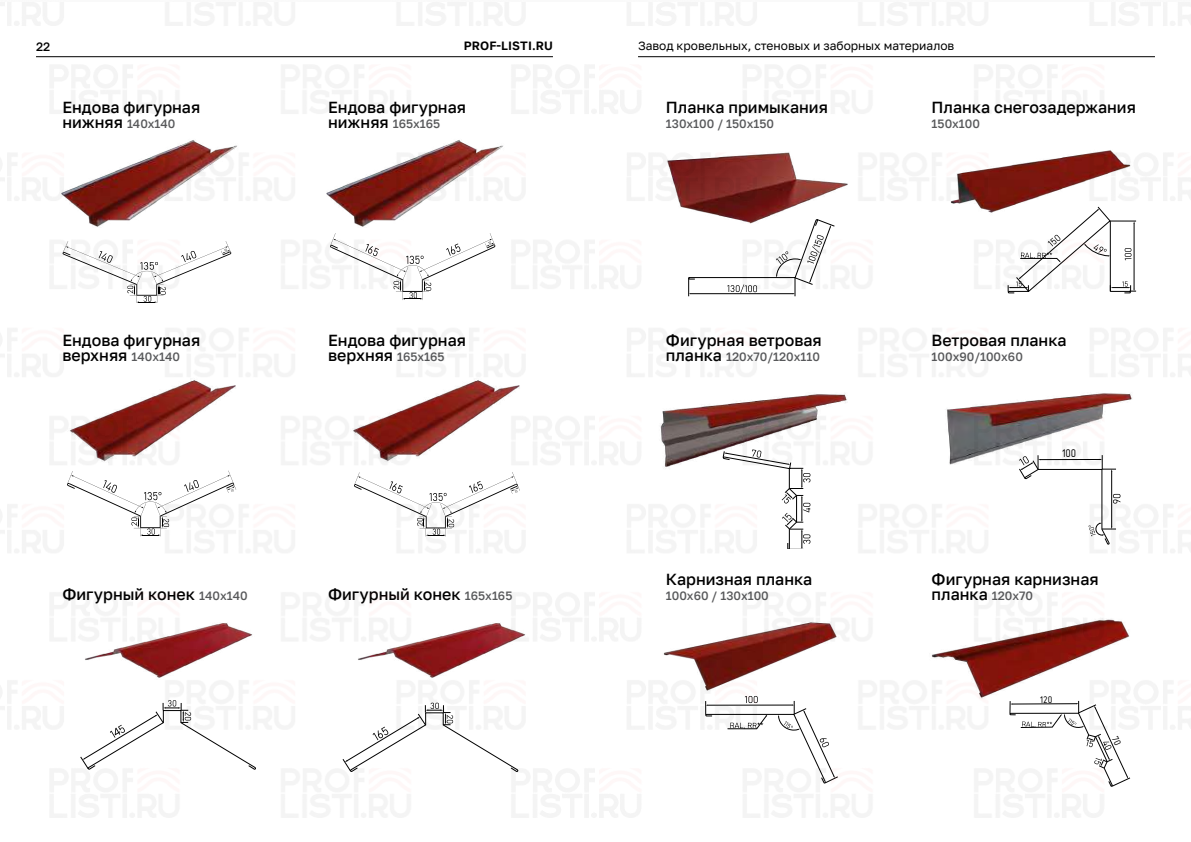
<style>
.page{position:relative;width:1191px;height:842px;background:#fff}
.page>*{position:absolute;margin:0;border:0;box-sizing:border-box;transform-origin:0 0}
.t1{font:500 16px/14.4px "Golos Text";color:#000}
.t2{font:500 12px "Golos Text";color:#58595b}
.t3{font:12px "Golos Text";color:#000}
.t4{font:600 12px "Golos Text";letter-spacing:.01em;color:#000}
.t5{font:500 12px "Golos Text";color:#000}
.t6{font:11.3px "GOST Type BU";color:#000}
.t7{font:9.8px "GOST Type BU";color:#000}
.s1{font-size:16px;color:#000}
.s2{font-size:12px;color:#58595b}
</style>
<div class="page">
<img style="left:0;top:2px;width:1191px;height:816px">
<svg style="left:1009px;top:701px;width:121px;height:86px"></svg>
<p class="t5" style="left:36px;top:39px;width:16px">22</p>
<p class="t4" style="left:464px;top:39px;width:91px">PROF-LISTI.RU</p>
<p class="t3" style="left:638px;top:39px;width:318px">Завод кровельных, стеновых и заборных материалов</p>
<p class="t1" style="left:62px;top:100px;width:139px">Ендова фигурная</p>
<p class="t2" style="left:62px;top:116px;width:115px"><span class="s1">нижняя</span> 140х140</p>
<p class="t1" style="left:328px;top:100px;width:139px">Ендова фигурная</p>
<p class="t2" style="left:328px;top:116px;width:114px"><span class="s1">нижняя</span> 165х165</p>
<p class="t1" style="left:666px;top:100px;width:163px">Планка примыкания</p>
<p class="t2" style="left:666px;top:116px;width:110px">130х100 / 150x150</p>
<p class="t1" style="left:931px;top:100px;width:206px">Планка снегозадержания</p>
<p class="t2" style="left:931px;top:116px;width:50px">150x100</p>
<p class="t1" style="left:62px;top:333px;width:139px">Ендова фигурная верхняя <span class="s2">140х140</span></p>
<p class="t1" style="left:328px;top:333px;width:139px">Ендова фигурная верхняя <span class="s2">165х165</span></p>
<p class="t1" style="left:666px;top:333px;width:157px">Фигурная ветровая</p>
<p class="t2" style="left:666px;top:349px;width:155px"><span class="s1">планка</span> 120х70/120x110</p>
<p class="t1" style="left:931px;top:333px;width:136px">Ветровая планка</p>
<p class="t2" style="left:931px;top:349px;width:93px">100х90/100x60</p>
<p class="t6" style="left:1061px;top:446px;width:16px">100</p>
<p class="t1" style="left:62px;top:587px;width:187px">Фигурный конек <span class="s2">140х140</span></p>
<p class="t1" style="left:328px;top:587px;width:186px">Фигурный конек <span class="s2">165х165</span></p>
<p class="t1" style="left:666px;top:572px;width:148px">Карнизная планка</p>
<p class="t2" style="left:666px;top:588px;width:104px">100х60 / 130x100</p>
<p class="t1" style="left:931px;top:572px;width:168px">Фигурная карнизная планка <span class="s2">120х70</span></p>
<p class="t7" style="left:1039px;top:693px;width:14px">120</p>
</div>
